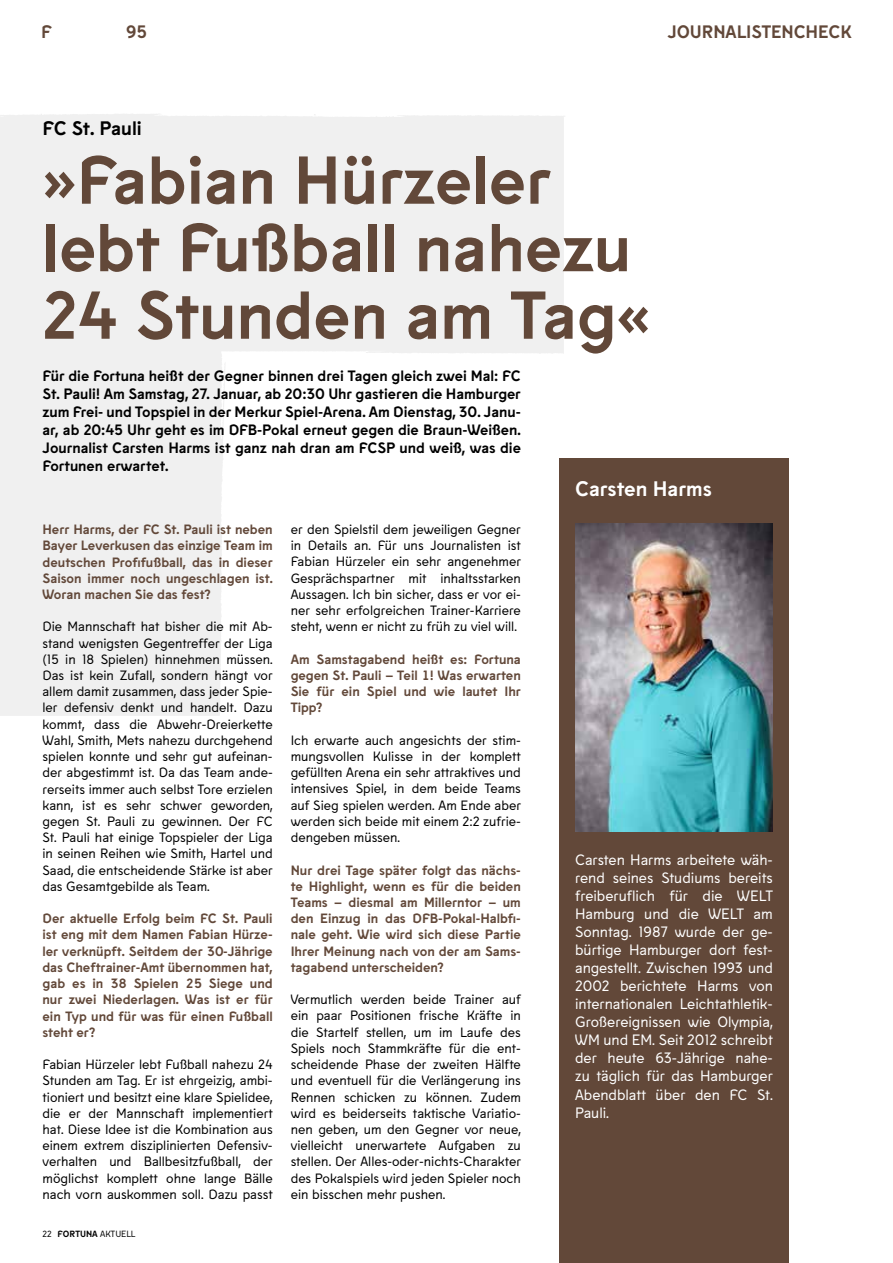
<style>
.page{position:relative;width:893px;height:1263px;background:#fff}
.page>*{position:absolute;margin:0;border:0;box-sizing:border-box;transform-origin:0 0}
.t1{font:700 67.5px/67.5px "Fortuna Sans";color:#624839}
.t2{font:700 21px "Fortuna Sans";color:#fff}
.t3{font:700 19.5px "Fortuna Sans";color:#000}
.t4{font:700 18px "Fortuna Sans";color:#624839}
.t5{font:15px/18px "Fortuna Sans";color:#fff;text-align:justify}
.t6{font:700 15px/18px "Fortuna Sans";color:#000;text-align:justify}
.t7{font:13.5px/16.2px "Fortuna Sans";color:#000;text-align:justify}
.t8{font:700 13.5px/16.2px "Fortuna Sans";color:#624839;text-align:justify}
.t9{font:9px "Fortuna Sans";color:#000}
.s1{font-weight:700}
</style>
<div class="page">
<hr style="left:892px;top:0;width:1px;height:1263px;background:#624839">
<svg style="left:0;top:114px;width:566px;height:602px;fill:#f0f0f0"></svg>
<div style="left:559px;top:459px;width:230px;height:804px;background:#624839"></div>
<img style="left:575px;top:523px;width:198px;height:308px">
<h3 class="t4" style="left:41px;top:17px;width:12px">F</h3>
<h3 class="t4" style="left:126px;top:17px;width:22px">95</h3>
<h3 class="t4" style="left:668px;top:17px;width:185px">JOURNALISTENCHECK</h3>
<h3 class="t3" style="left:43px;top:113px;width:101px">FC St. Pauli</h3>
<h1 class="t1" style="left:43px;top:142px;width:609px">»Fabian Hürzeler lebt Fußball nahezu<br>24 Stunden am Tag«</h1>
<p class="t6" style="left:43px;top:366px;width:480px">Für die Fortuna heißt der Gegner binnen drei Tagen gleich zwei Mal: FC St. Pauli! Am Samstag, 27. Januar, ab 20:30 Uhr gastieren die Hamburger zum Frei- und Topspiel in der Merkur Spiel-Arena. Am Dienstag, 30. Janu&shy;ar, ab 20:45 Uhr geht es im DFB-Pokal erneut gegen die Braun-Weißen.<br>Journalist Carsten Harms ist ganz nah dran am FCSP und weiß, was die Fortunen erwartet.</p>
<p class="t8" style="left:43px;top:520px;width:232px">Herr Harms, der FC St. Pauli ist neben Bayer Leverkusen das einzige Team im deutschen Profifußball, das in dieser Saison immer noch ungeschlagen ist.<br>Woran machen Sie das fest?</p>
<p class="t7" style="left:43px;top:618px;width:232px">Die Mannschaft hat bisher die mit Ab&shy;stand wenigsten Gegentreffer der Liga (15 in 18 Spielen) hinnehmen müssen.<br>Das ist kein Zufall, sondern hängt vor allem damit zusammen, dass jeder Spie&shy;ler defensiv denkt und handelt. Dazu kommt, dass die Abwehr-Dreierkette Wahl, Smith, Mets nahezu durchgehend spielen konnte und sehr gut aufeinan&shy;der abgestimmt ist. Da das Team ande&shy;rerseits immer auch selbst Tore erzielen kann, ist es sehr schwer geworden, gegen St. Pauli zu gewinnen. Der FC St. Pauli hat einige Topspieler der Liga in seinen Reihen wie Smith, Hartel und Saad, die entscheidende Stärke ist aber das Gesamtgebilde als Team.</p>
<p class="t8" style="left:43px;top:910px;width:232px">Der aktuelle Erfolg beim FC St. Pauli ist eng mit dem Namen Fabian Hürze&shy;ler verknüpft. Seitdem der 30-Jährige das Cheftrainer-Amt übernommen hat, gab es in 38 Spielen 25 Siege und nur zwei Niederlagen. Was ist er für ein Typ und für was für einen Fußball steht er?</p>
<p class="t7" style="left:43px;top:1056px;width:232px">Fabian Hürzeler lebt Fußball nahezu 24<br>Stunden am Tag. Er ist ehrgeizig, ambi&shy;tioniert und besitzt eine klare Spielidee, die er der Mannschaft implementiert hat. Diese Idee ist die Kombination aus einem extrem disziplinierten Defensiv&shy;verhalten und Ballbesitzfußball, der möglichst komplett ohne lange Bälle nach vorn auskommen soll. Dazu passt</p>
<p class="t9" style="left:43px;top:1227px;width:94px">22 <span class="s1">FORTUNA</span> AKTUELL</p>
<p class="t7" style="left:291px;top:521px;width:232px">er den Spielstil dem jeweiligen Gegner in Details an. Für uns Journalisten ist Fabian Hürzeler ein sehr angenehmer Gesprächspartner mit inhaltsstarken Aussagen. Ich bin sicher, dass er vor ei&shy;ner sehr erfolgreichen Trainer-Karriere steht, wenn er nicht zu früh zu viel will.</p>
<p class="t8" style="left:291px;top:650px;width:232px">Am Samstagabend heißt es: Fortuna gegen St. Pauli – Teil 1! Was erwarten Sie für ein Spiel und wie lautet Ihr Tipp?</p>
<p class="t7" style="left:291px;top:731px;width:232px">Ich erwarte auch angesichts der stim&shy;mungsvollen Kulisse in der komplett gefüllten Arena ein sehr attraktives und intensives Spiel, in dem beide Teams auf Sieg spielen werden. Am Ende aber werden sich beide mit einem 2:2 zufrie&shy;dengeben müssen.</p>
<p class="t8" style="left:291px;top:861px;width:232px">Nur drei Tage später folgt das nächs&shy;te Highlight, wenn es für die beiden Teams – diesmal am Millerntor – um den Einzug in das DFB-Pokal-Halbfi&shy;nale geht. Wie wird sich diese Partie Ihrer Meinung nach von der am Sams&shy;tagabend unterscheiden?</p>
<p class="t7" style="left:291px;top:991px;width:232px">Vermutlich werden beide Trainer auf ein paar Positionen frische Kräfte in die Startelf stellen, um im Laufe des Spiels noch Stammkräfte für die ent&shy;scheidende Phase der zweiten Hälfte und eventuell für die Verlängerung ins Rennen schicken zu können. Zudem wird es beiderseits taktische Variatio&shy;nen geben, um den Gegner vor neue, vielleicht unerwartete Aufgaben zu stellen. Der Alles-oder-nichts-Charakter des Pokalspiels wird jeden Spieler noch ein bisschen mehr pushen.</p>
<h2 class="t2" style="left:575px;top:472px;width:138px">Carsten Harms</h2>
<p class="t5" style="left:575px;top:851px;width:199px">Carsten Harms arbeitete wäh&shy;rend seines Studiums bereits freiberuflich für die WELT Hamburg und die WELT am Sonntag. 1987 wurde der ge&shy;bürtige Hamburger dort fest&shy;angestellt. Zwischen 1993 und 2002 berichtete Harms von internationalen Leichtathletik-Großereignissen wie Olympia, WM und EM. Seit 2012 schreibt der heute 63-Jährige nahe&shy;zu täglich für das Hamburger Abendblatt über den FC St.<br>Pauli.</p>
</div>
